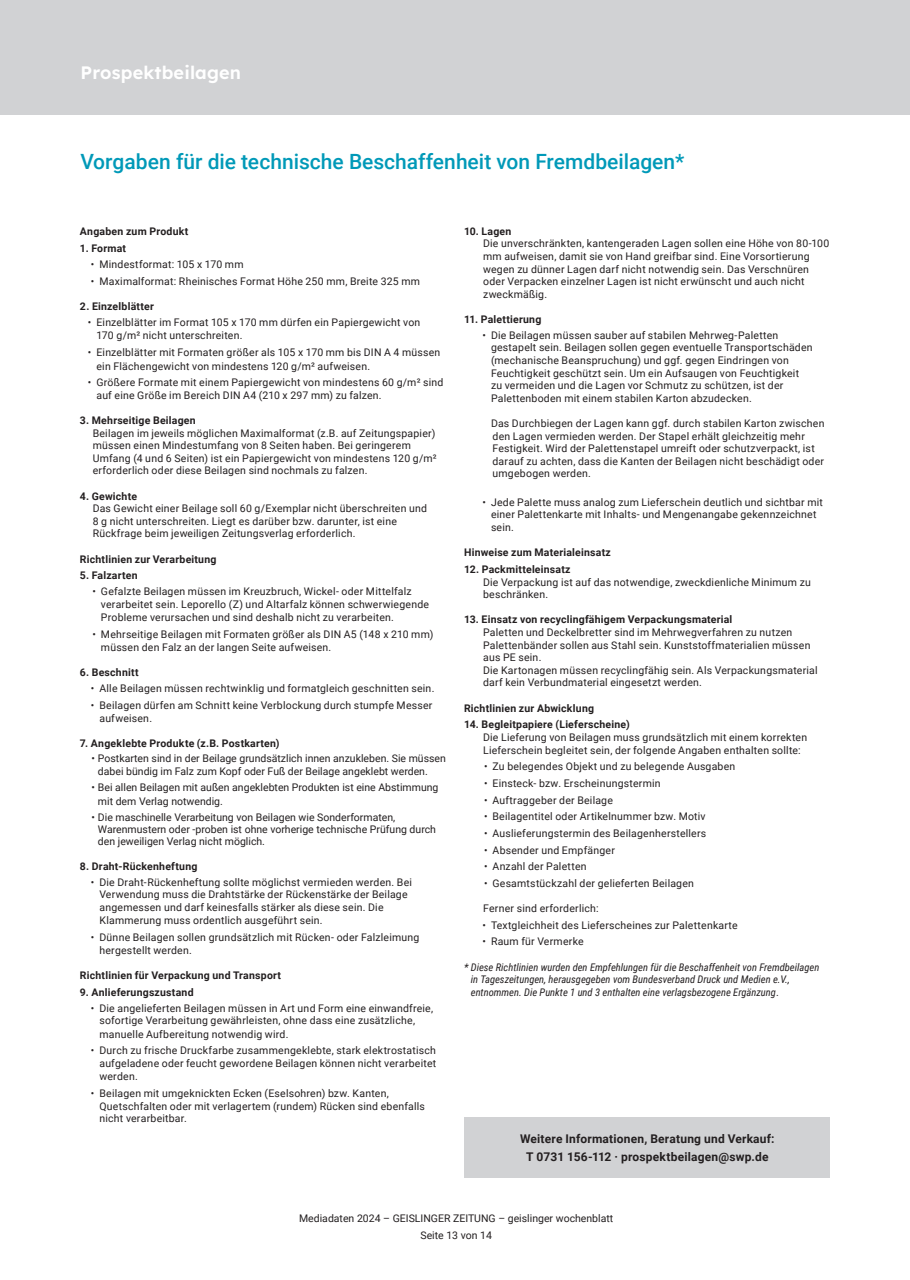
<style>
.page{position:relative;width:910px;height:1280px;background:#fff}
.page>*{position:absolute;margin:0;border:0;box-sizing:border-box;transform-origin:0 0}
.t1{font:500 21px "Roboto";color:#0099b8}
.t2{font:600 18px "Lexend";letter-spacing:.01em;color:#fff}
.t3{font:13.5px "Roboto";color:#231f20}
.t4{font:700 12px/18.6px "Roboto";letter-spacing:.015em;color:#231f20;text-align:center}
.t5{font:10.5px/12.6px "Roboto";letter-spacing:.02em;color:#231f20}
.t6{font:10.5px/13.5px "Roboto";color:#231f20}
.t7{font:700 10.5px "Roboto";letter-spacing:.02em;color:#231f20}
.t8{font:italic 10.5px/12.6px "Roboto Condensed";color:#231f20}
.s1{font-style:normal}
</style>
<div class="page">
<div style="left:0;top:0;width:9px;height:115px;background:#d1d2d4"></div>
<div style="left:9px;top:0;width:901px;height:115px;background:#d1d2d4"></div>
<div style="left:465px;top:1117px;width:365px;height:61px;background:#d1d2d4"></div>
<h2 class="t2" style="left:81px;top:59px;width:162px">Prospektbeilagen</h2>
<h1 class="t1" style="left:81px;top:147px;width:605px">Vorgaben für die technische Beschaffenheit von Fremdbeilagen*</h1>
<p class="t7" style="left:80px;top:224px;width:110px">Angaben zum Produkt</p>
<p class="t7" style="left:80px;top:240px;width:48px">1. Format</p>
<p class="t5" style="left:91px;top:258px;width:154px">• Mindestformat: 105 x 170 mm</p>
<p class="t5" style="left:91px;top:274px;width:331px">• Maximalformat: Rheinisches Format Höhe 250 mm, Breite 325 mm</p>
<p class="t7" style="left:80px;top:299px;width:75px">2. Einzelblätter</p>
<p class="t5" style="left:96px;top:315px;width:325px;line-height:13.5px;text-indent:-9px">• Einzelblätter im Format 105 x 170 mm dürfen ein Papiergewicht von<br>170 g/m² nicht unterschreiten.</p>
<p class="t5" style="left:96px;top:345px;width:345px;line-height:13.5px;text-indent:-9px">• Einzelblätter mit Formaten größer als 105 x 170 mm bis DIN A 4 müssen ein Flächengewicht von mindestens 120 g/m² aufweisen.</p>
<p class="t5" style="left:96px;top:376px;width:348px;text-indent:-9px">• Größere Formate mit einem Papiergewicht von mindestens 60 g/m² sind auf eine Größe im Bereich DIN A4 (210 x 297 mm) zu falzen.</p>
<p class="t7" style="left:80px;top:413px;width:117px">3. Mehrseitige Beilagen</p>
<p class="t5" style="left:93px;top:426px;width:345px">Beilagen im jeweils möglichen Maximalformat (z.B. auf Zeitungspapier) müssen einen Mindestumfang von 8 Seiten haben. Bei geringerem Umfang (4 und 6 Seiten) ist ein Papiergewicht von mindestens 120 g/m² erforderlich oder diese Beilagen sind nochmals zu falzen.</p>
<p class="t7" style="left:80px;top:488px;width:59px">4. Gewichte</p>
<p class="t5" style="left:93px;top:502px;width:336px">Das Gewicht einer Beilage soll 60 g/Exemplar nicht überschreiten und<br>8 g nicht unterschreiten. Liegt es darüber bzw. darunter, ist eine<br>Rückfrage beim jeweiligen Zeitungsverlag erforderlich.</p>
<p class="t7" style="left:80px;top:551px;width:138px">Richtlinien zur Verarbeitung</p>
<p class="t7" style="left:80px;top:568px;width:59px">5. Falzarten</p>
<p class="t5" style="left:101px;top:585px;width:330px;line-height:13px;text-indent:-9px">• Gefalzte Beilagen müssen im Kreuzbruch, Wickel- oder Mittelfalz verarbeitet sein. Leporello (Z) und Altarfalz können schwerwiegende<br>Probleme verursachen und sind deshalb nicht zu verarbeiten.</p>
<p class="t5" style="left:101px;top:627px;width:334px;text-indent:-9px">• Mehrseitige Beilagen mit Formaten größer als DIN A5 (148 x 210 mm) müssen den Falz an der langen Seite aufweisen.</p>
<p class="t7" style="left:80px;top:665px;width:60px">6. Beschnitt</p>
<p class="t5" style="left:91px;top:682px;width:345px">• Alle Beilagen müssen rechtwinklig und formatgleich geschnitten sein.</p>
<p class="t5" style="left:99px;top:699px;width:334px;text-indent:-9px">• Beilagen dürfen am Schnitt keine Verblockung durch stumpfe Messer aufweisen.</p>
<p class="t7" style="left:80px;top:736px;width:201px">7. Angeklebte Produkte (z.B. Postkarten)</p>
<p class="t6" style="left:98px;top:751px;width:349px;text-indent:-6px">• Postkarten sind in der Beilage grundsätzlich innen anzukleben. Sie müssen dabei bündig im Falz zum Kopf oder Fuß der Beilage angeklebt werden.</p>
<p class="t6" style="left:98px;top:780px;width:342px;text-indent:-6px">• Bei allen Beilagen mit außen angeklebten Produkten ist eine Abstimmung mit dem Verlag notwendig.</p>
<p class="t6" style="left:98px;top:811px;width:340px;line-height:11.7px;text-indent:-6px">• Die maschinelle Verarbeitung von Beilagen wie Sonderformaten,<br>Warenmustern oder -proben ist ohne vorherige technische Prüfung durch den jeweiligen Verlag nicht möglich.</p>
<p class="t7" style="left:80px;top:859px;width:119px">8. Draht-Rückenheftung</p>
<p class="t5" style="left:99px;top:875px;width:314px;text-indent:-9px">• Die Draht-Rückenheftung sollte möglichst vermieden werden. Bei Verwendung muss die Drahtstärke der Rückenstärke der Beilage angemessen und darf keinesfalls stärker als diese sein. Die Klammerung muss ordentlich ausgeführt sein.</p>
<p class="t5" style="left:99px;top:931px;width:321px;text-indent:-9px">• Dünne Beilagen sollen grundsätzlich mit Rücken- oder Falzleimung hergestellt werden.</p>
<p class="t7" style="left:80px;top:968px;width:203px">Richtlinien für Verpackung und Transport</p>
<p class="t7" style="left:80px;top:985px;width:115px">9. Anlieferungszustand</p>
<p class="t5" style="left:99px;top:1001px;width:335px;line-height:13px;text-indent:-9px">• Die angelieferten Beilagen müssen in Art und Form eine einwandfreie, sofortige Verarbeitung gewährleisten, ohne dass eine zusätzliche, manuelle Aufbereitung notwendig wird.</p>
<p class="t5" style="left:99px;top:1043px;width:338px;line-height:13px;text-align:justify;text-indent:-9px">• Durch zu frische Druckfarbe zusammengeklebte, stark elektrostatisch aufgeladene oder feucht gewordene Beilagen können nicht verarbeitet werden.</p>
<p class="t5" style="left:99px;top:1086px;width:327px;text-indent:-9px">• Beilagen mit umgeknickten Ecken (Eselsohren) bzw. Kanten,<br>Quetschfalten oder mit verlagertem (rundem) Rücken sind ebenfalls nicht verarbeitbar.</p>
<p class="t7" style="left:464px;top:224px;width:49px">10. Lagen</p>
<p class="t5" style="left:483px;top:237px;width:348px">Die unverschränkten, kantengeraden Lagen sollen eine Höhe von 80-100 mm aufweisen, damit sie von Hand greifbar sind. Eine Vorsortierung wegen zu dünner Lagen darf nicht notwendig sein. Das Verschnüren oder Verpacken einzelner Lagen ist nicht erwünscht und auch nicht zweckmäßig.</p>
<p class="t7" style="left:464px;top:312px;width:79px">11. Palettierung</p>
<p class="t5" style="left:491px;top:328px;width:323px;text-indent:-9px">• Die Beilagen müssen sauber auf stabilen Mehrweg-Paletten gestapelt sein. Beilagen sollen gegen eventuelle Transportschäden (mechanische Beanspruchung) und ggf. gegen Eindringen von Feuchtigkeit geschützt sein. Um ein Aufsaugen von Feuchtigkeit zu vermeiden und die Lagen vor Schmutz zu schützen, ist der Palettenboden mit einem stabilen Karton abzudecken.</p>
<p class="t5" style="left:491px;top:416px;width:335px">Das Durchbiegen der Lagen kann ggf. durch stabilen Karton zwischen den Lagen vermieden werden. Der Stapel erhält gleichzeitig mehr Festigkeit. Wird der Palettenstapel umreift oder schutzverpackt, ist darauf zu achten, dass die Kanten der Beilagen nicht beschädigt oder umgebogen werden.</p>
<p class="t5" style="left:491px;top:495px;width:333px;text-indent:-9px">• Jede Palette muss analog zum Lieferschein deutlich und sichtbar mit einer Palettenkarte mit Inhalts- und Mengenangabe gekennzeichnet sein.</p>
<p class="t7" style="left:464px;top:545px;width:148px">Hinweise zum Materialeinsatz</p>
<p class="t7" style="left:464px;top:562px;width:108px">12. Packmitteleinsatz</p>
<p class="t5" style="left:483px;top:575px;width:329px">Die Verpackung ist auf das notwendige, zweckdienliche Minimum zu beschränken.</p>
<p class="t7" style="left:464px;top:612px;width:270px">13. Einsatz von recyclingfähigem Verpackungsmaterial</p>
<p class="t5" style="left:483px;top:625px;width:336px">Paletten und Deckelbretter sind im Mehrwegverfahren zu nutzen Palettenbänder sollen aus Stahl sein. Kunststoffmaterialien müssen aus PE sein.<br>Die Kartonagen müssen recyclingfähig sein. Als Verpackungsmaterial darf kein Verbundmaterial eingesetzt werden.</p>
<p class="t7" style="left:464px;top:700px;width:132px">Richtlinien zur Abwicklung</p>
<p class="t7" style="left:464px;top:717px;width:167px">14. Begleitpapiere (Lieferscheine)</p>
<p class="t5" style="left:483px;top:731px;width:326px">Die Lieferung von Beilagen muss grundsätzlich mit einem korrekten<br>Lieferschein begleitet sein, der folgende Angaben enthalten sollte:</p>
<p class="t5" style="left:484px;top:760px;width:253px">• Zu belegendes Objekt und zu belegende Ausgaben</p>
<p class="t5" style="left:484px;top:776px;width:178px">• Einsteck- bzw. Erscheinungstermin</p>
<p class="t5" style="left:484px;top:793px;width:130px">• Auftraggeber der Beilage</p>
<p class="t5" style="left:484px;top:810px;width:223px">• Beilagentitel oder Artikelnummer bzw. Motiv</p>
<p class="t5" style="left:484px;top:826px;width:224px">• Auslieferungstermin des Beilagenherstellers</p>
<p class="t5" style="left:484px;top:843px;width:132px">• Absender und Empfänger</p>
<p class="t5" style="left:484px;top:860px;width:104px">• Anzahl der Paletten</p>
<p class="t5" style="left:484px;top:876px;width:212px">• Gesamtstückzahl der gelieferten Beilagen</p>
<p class="t5" style="left:483px;top:902px;width:117px">Ferner sind erforderlich:</p>
<p class="t5" style="left:482px;top:918px;width:257px">• Textgleichheit des Lieferscheines zur Palettenkarte</p>
<p class="t5" style="left:482px;top:935px;width:103px">• Raum für Vermerke</p>
<p class="t8" style="left:471px;top:960px;width:350px;text-indent:-7px">* Diese Richtlinien wurden den Empfehlungen für die Beschaffenheit von Fremdbeilagen in Tageszeitungen, herausgegeben vom Bundesverband Druck und Medien e.V., entnommen. Die Punkte 1 und 3 enthalten eine verlagsbezogene Ergänzung<span class="s1">.</span></p>
<p class="t4" style="left:520px;top:1129px;width:256px">Weitere Informationen, Beratung und Verkauf:<br>T 0731 156-112 · prospektbeilagen@swp.de</p>
<p class="t5" style="left:163px;top:1208px;width:584px">Südwest Presse Mediadaten 2023 / SÜDWEST PRESSE Ulm, Neu-Ulm, Ehingen, ALB BOTE Münsingen, ulmer wochenblatt</p>
<p class="t3" style="left:410px;top:1229px;width:93px">Seite 13 von 24</p>
<p class="t6" style="left:299px;top:1210px;width:316px;line-height:16.8px;text-align:center">Mediadaten 2024 – GEISLINGER ZEITUNG – geislinger wochenblatt<br>Seite 13 von 14</p>
</div>
